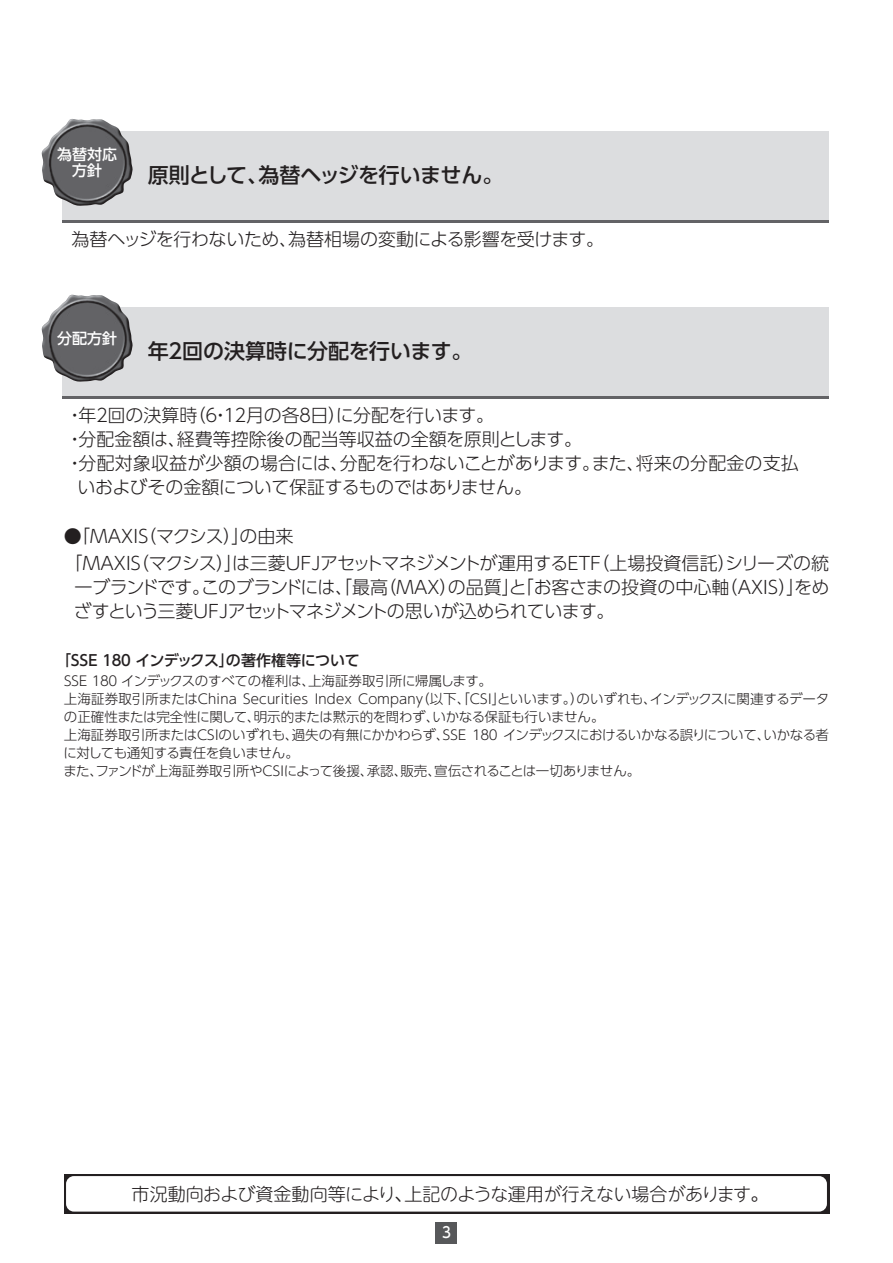
<style>
.page{position:relative;width:893px;height:1263px;background:#fff}
.page>*{position:absolute;margin:0;border:0;box-sizing:border-box;transform-origin:0 0}
.t1{font:500 21px "UD Shin Go Pro";letter-spacing:-.02em;color:#231f20}
.t2{font:300 18px "UD Shin Go Pro";letter-spacing:-.03em;color:#231f20}
.t3{font:300 18px/24px "UD Shin Go Pro";letter-spacing:-.055em;color:#231f20}
.t4{font:300 18px/27px "UD Shin Go Pro";letter-spacing:-.085em;color:#231f20}
.t5{font:300 18px "UD Shin Go Pro";letter-spacing:.01em;color:#231f20}
.t6{font:300 18px "UD Shin M Go Pro";letter-spacing:-.01em;color:#231f20}
.t7{font:300 18px "UD Shin Go Pro";color:#231f20}
.t8{font:500 15px "UD Shin Go Pro";letter-spacing:-.045em;color:#231f20}
.t9{font:500 15px/16.5px "UD Shin Go Pro";color:#fff;text-align:center}
.t10{font:500 15px "UD Shin Go Pro";color:#fff;scale:.9 1}
.t11{font:300 13.5px/18px "UD Shin Go Pro";letter-spacing:-.035em;color:#231f20}
</style>
<div class="page">
<div style="left:436px;top:1222px;width:21px;height:21px;background:#57585a"></div>
<div style="left:63px;top:131px;width:766px;height:92px;background:#dcdddf"></div>
<hr style="left:63px;top:220px;width:766px;height:3px;background:#636366">
<img style="left:41px;top:119px;width:92px;height:87px">
<div style="left:63px;top:307px;width:766px;height:92px;background:#dcdddf"></div>
<hr style="left:63px;top:396px;width:766px;height:3px;background:#636366">
<img style="left:41px;top:295px;width:92px;height:87px">
<svg style="left:64px;top:1174px;width:765px;height:39px;fill:#231f20"></svg>
<div style="left:66px;top:1176px;width:761px;height:35px;background:#fff;border-radius:8px"></div>
<p class="t9" style="left:57px;top:145px;width:61px">為替対応方針</p>
<h1 class="t1" style="left:148px;top:158px;width:357px">原則として、為替ヘッジを行いません。</h1>
<h2 class="t2" style="left:71px;top:225px;width:534px">為替ヘッジを行わないため、為替相場の変動による影響を受けます。</h2>
<p class="t9" style="left:57px;top:329px;width:61px">分配方針</p>
<h1 class="t1" style="left:148px;top:334px;width:326px">年２回の決算時に分配を行います。</h1>
<h2 class="t2" style="left:66px;top:401px;width:430px">・年２回の決算時（６・１２月の各８日）に分配を行います。</h2>
<h2 class="t7" style="left:66px;top:425px;width:518px">・分配金額は、経費等控除後の配当等収益の全額を原則とします。</h2>
<h2 class="t5" style="left:66px;top:449px;width:734px">・分配対象収益が少額の場合には、分配を行わないことがあります。また、将来の分配金の支払</h2>
<h2 class="t2" style="left:77px;top:472px;width:456px">いおよびその金額について保証するものではありません。</h2>
<h2 class="t4" style="left:64px;top:522px;width:767px">●「ＭＡＸＩＳ（マクシス）」の由来<br>「ＭＡＸＩＳ（マクシス）」は三菱ＵＦＪアセットマネジメントが運用するＥＴＦ（上場投資信託）シリーズの統</h2>
<h2 class="t3" style="left:74px;top:574px;width:757px">一ブランドです。このブランドには、「最高（ＭＡＸ）の品質」と「お客さまの投資の中心軸（ＡＸＩＳ）」をめざすという三菱ＵＦＪアセットマネジメントの思いが込められています。</h2>
<p class="t8" style="left:56px;top:648px;width:305px">「ＳＳＥ １８０ インデックス」の著作権等について</p>
<p class="t11" style="left:61px;top:671px;width:770px">ＳＳＥ １８０ インデックスのすべての権利は、上海証券取引所に帰属します。<br>上海証券取引所またはＣｈｉｎａ Ｓｅｃｕｒｉｔｉｅｓ Ｉｎｄｅｘ Ｃｏｍｐａｎｙ（以下、「ＣＳＩ」といいます。）のいずれも、インデックスに関連するデータの正確性または完全性に関して、明示的または黙示的を問わず、いかなる保証も行いません。<br>上海証券取引所またはＣＳＩのいずれも、過失の有無にかかわらず、ＳＳＥ １８０ インデックスにおけるいかなる誤りについて、いかなる者に対しても通知する責任を負いません。<br>また、ファンドが上海証券取引所やＣＳＩによって後援、承認、販売、宣伝されることは一切ありません。</p>
<h2 class="t6" style="left:132px;top:1179px;width:638px">市況動向および資金動向等により、上記のような運用が行えない場合があります。</h2>
<p class="t10" style="left:442px;top:1220px;width:11px">3</p>
</div>
